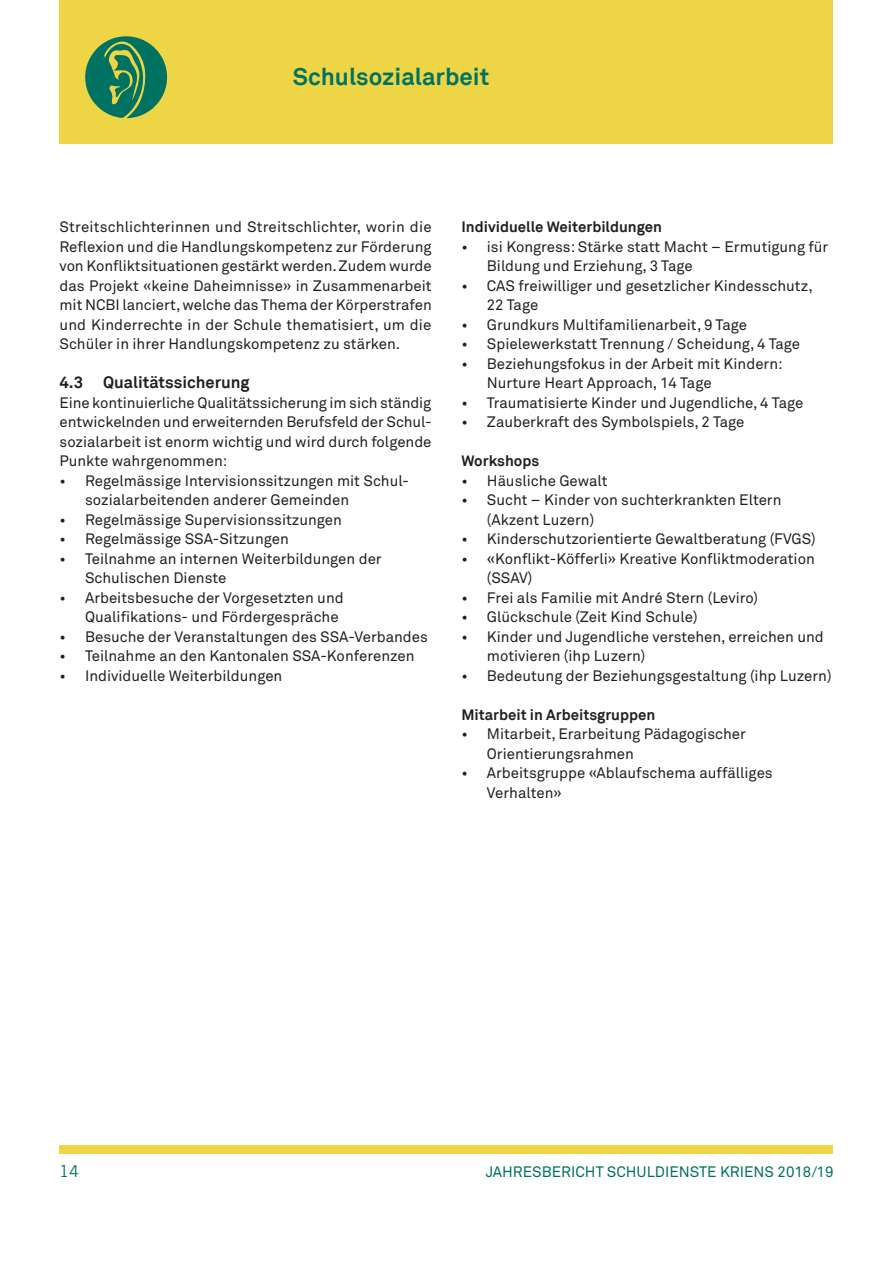
<style>
.page{position:relative;width:893px;height:1263px;background:#fff}
.page>*{position:absolute;margin:0;border:0;box-sizing:border-box;transform-origin:0 0}
.seitentitel{font:700 24px "Akkurat";color:#007261}
.zwischentitel{font:700 16.5px "Akkurat";color:#231f20}
.t1{font:16.5px "Trade Gothic LT Std";color:#007261}
.fliesstext_zweispalt{font:15px/19.5px "Akkurat";color:#231f20}
.untertitel{font:700 15px "Akkurat";color:#231f20}
.t2{font:15px "Akkurat";color:#007261}
</style>
<div class="page">
<div style="left:60px;top:1145px;width:773px;height:9px;background:#eed546"></div>
<div style="left:60px;top:0;width:773px;height:144px;background:#eed546"></div>
<svg style="left:85px;top:36px;width:82px;height:82px"></svg>
<p class="seitentitel" style="left:293px;top:62px;width:198px">Schulsozialarbeit</p>
<p class="fliesstext_zweispalt" style="left:60px;top:218px;width:374px;text-align:justify">Streitschlichterinnen und Streitschlichter, worin die Reflexion und die Handlungskompetenz zur Förderung von Konfliktsituationen gestärkt werden. Zudem wurde das Projekt «keine Daheimnisse» in Zusammenarbeit mit NCBI lanciert, welche das Thema der Körperstrafen und Kinderrechte in der Schule thematisiert, um die Schüler in ihrer Handlungskompetenz zu stärken.</p>
<p class="zwischentitel" style="left:60px;top:372px;width:192px">4.3 Qualitätssicherung</p>
<p class="fliesstext_zweispalt" style="left:60px;top:393px;width:374px;text-align:justify">Eine kontinuierliche Qualitätssicherung im sich ständig entwickelnden und erweiternden Berufsfeld der Schul&shy;sozialarbeit ist enorm wichtig und wird durch folgende Punkte wahrgenommen:</p>
<p class="fliesstext_zweispalt" style="left:85px;top:471px;width:325px;text-indent:-26px">• Regelmässige Intervisionssitzungen mit Schul&shy;sozialarbeitenden anderer Gemeinden</p>
<p class="fliesstext_zweispalt" style="left:60px;top:510px;width:284px">• Regelmässige Supervisionssitzungen</p>
<p class="fliesstext_zweispalt" style="left:60px;top:530px;width:231px">• Regelmässige SSA-Sitzungen</p>
<p class="fliesstext_zweispalt" style="left:85px;top:549px;width:298px;text-indent:-26px">• Teilnahme an internen Weiterbildungen der<br>Schulischen Dienste</p>
<p class="fliesstext_zweispalt" style="left:85px;top:588px;width:260px;text-indent:-26px">• Arbeitsbesuche der Vorgesetzten und<br>Qualifikations- und Fördergespräche</p>
<p class="fliesstext_zweispalt" style="left:60px;top:627px;width:370px">• Besuche der Veranstaltungen des SSA-Verbandes</p>
<p class="fliesstext_zweispalt" style="left:60px;top:647px;width:356px">• Teilnahme an den Kantonalen SSA-Konferenzen</p>
<p class="fliesstext_zweispalt" style="left:60px;top:666px;width:224px">• Individuelle Weiterbildungen</p>
<p class="untertitel" style="left:461px;top:217px;width:202px">Individuelle Weiterbildungen</p>
<p class="fliesstext_zweispalt" style="left:487px;top:237px;width:343px;text-indent:-26px">• isi Kongress: Stärke statt Macht – Ermutigung für<br>Bildung und Erziehung, 3 Tage</p>
<p class="fliesstext_zweispalt" style="left:487px;top:276px;width:327px;text-indent:-26px">• CAS freiwilliger und gesetzlicher Kindesschutz,<br>22 Tage</p>
<p class="fliesstext_zweispalt" style="left:461px;top:315px;width:287px">• Grundkurs Multifamilienarbeit, 9 Tage</p>
<p class="fliesstext_zweispalt" style="left:461px;top:335px;width:340px">• Spielewerkstatt Trennung / Scheidung, 4 Tage</p>
<p class="fliesstext_zweispalt" style="left:487px;top:354px;width:297px;text-indent:-26px">• Beziehungsfokus in der Arbeit mit Kindern:<br>Nurture Heart Approach, 14 Tage</p>
<p class="fliesstext_zweispalt" style="left:461px;top:393px;width:343px">• Traumatisierte Kinder und Jugendliche, 4 Tage</p>
<p class="fliesstext_zweispalt" style="left:461px;top:413px;width:285px">• Zauberkraft des Symbolspiels, 2 Tage</p>
<p class="untertitel" style="left:461px;top:451px;width:79px">Workshops</p>
<p class="fliesstext_zweispalt" style="left:461px;top:471px;width:148px">• Häusliche Gewalt</p>
<p class="fliesstext_zweispalt" style="left:487px;top:491px;width:296px;text-indent:-26px">• Sucht – Kinder von suchterkrankten Eltern (Akzent Luzern)</p>
<p class="fliesstext_zweispalt" style="left:461px;top:530px;width:356px">• Kinderschutzorientierte Gewaltberatung (FVGS)</p>
<p class="fliesstext_zweispalt" style="left:487px;top:549px;width:329px;text-indent:-26px">• «Konflikt-Köfferli» Kreative Konfliktmoderation (SSAV)</p>
<p class="fliesstext_zweispalt" style="left:461px;top:588px;width:298px">• Frei als Familie mit André Stern (Leviro)</p>
<p class="fliesstext_zweispalt" style="left:461px;top:608px;width:238px">• Glückschule (Zeit Kind Schule)</p>
<p class="fliesstext_zweispalt" style="left:487px;top:627px;width:338px;text-indent:-26px">• Kinder und Jugendliche verstehen, erreichen und motivieren (ihp Luzern)</p>
<p class="fliesstext_zweispalt" style="left:461px;top:666px;width:372px">• Bedeutung der Beziehungsgestaltung (ihp Luzern)</p>
<p class="untertitel" style="left:461px;top:705px;width:195px">Mitarbeit in Arbeitsgruppen</p>
<p class="fliesstext_zweispalt" style="left:487px;top:725px;width:260px;text-indent:-26px">• Mitarbeit, Erarbeitung Pädagogischer<br>Orientierungsrahmen</p>
<p class="fliesstext_zweispalt" style="left:487px;top:764px;width:287px;text-indent:-26px">• Arbeitsgruppe «Ablaufschema auffälliges<br>Verhalten»</p>
<p class="t1" style="left:59px;top:1161px;width:22px">14</p>
<p class="t2" style="left:486px;top:1163px;width:349px">JAHRESBERICHT SCHULDIENSTE KRIENS 2018/19</p>
</div>
